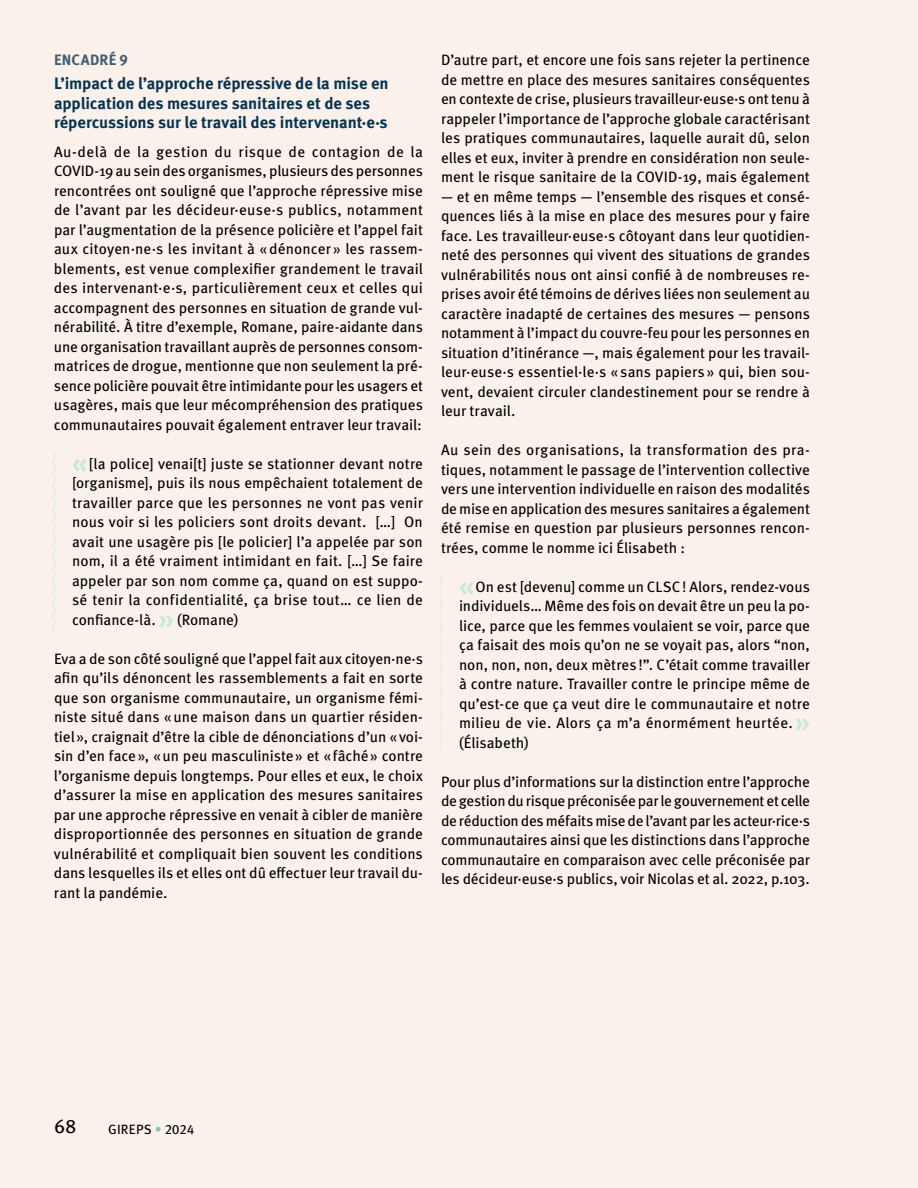
<style>
.page{position:relative;width:918px;height:1188px;background:#f9f1ea}
.page>*{position:absolute;margin:0;border:0;box-sizing:border-box;transform-origin:0 0}
.t1{font:19.5px "Meta Pro";color:#000}
.t2{font:700 16.5px/19.5px "Meta Pro";letter-spacing:-.01em;color:#083350}
.t3{font:15px/19.5px "Meta Pro";color:#000;text-align:justify}
.t4{font:700 15px "Meta Pro";letter-spacing:.015em;color:#415c6e}
.t5{font:13.5px "Meta Pro";letter-spacing:.015em;color:#000}
.s1{font-weight:700;font-size:27px;color:#c8e7de}
.s2{color:#78cab6}
</style>
<div class="page">
<svg style="left:52px;top:453px;width:4px;height:179px"></svg>
<svg style="left:439px;top:576px;width:4px;height:176px"></svg>
<p class="t4" style="left:54px;top:48px;width:76px">ENCADRÉ 9</p>
<p class="t2" style="left:54px;top:73px;width:336px">L’impact de l’approche répressive de la mise en application des mesures sanitaires et de ses répercussions sur le travail des intervenant·e·s</p>
<p class="t3" style="left:54px;top:141px;width:371px">Au-delà de la gestion du risque de contagion de la COVID-19 au sein des organismes, plusieurs des personnes rencontrées ont souligné que l’approche répressive mise de l’avant par les décideur·euse·s publics, notamment par l’augmentation de la présence policière et l’appel fait aux citoyen·ne·s les invitant à «dénoncer » les rassem&shy;blements, est venue complexifier grandement le travail des intervenant·e·s, particulièrement ceux et celles qui accompagnent des personnes en situation de grande vul&shy;nérabilité. À titre d’exemple, Romane, paire-aidante dans une organisation travaillant auprès de personnes consom&shy;matrices de drogue, mentionne que non seulement la pré&shy;sence policière pouvait être intimidante pour les usagers et usagères, mais que leur mécompréhension des pratiques communautaires pouvait également entraver leur travail:</p>
<p class="t3" style="left:72px;top:453px;width:353px"><span class="s1">«</span>[la police] venai[t] juste se stationner devant notre [organisme], puis ils nous empêchaient totalement de travailler parce que les personnes ne vont pas venir nous voir si les policiers sont droits devant. […] On avait une usagère pis [le policier] l’a appelée par son nom, il a été vraiment intimidant en fait. […] Se faire appeler par son nom comme ça, quand on est suppo&shy;sé tenir la confidentialité, ça brise tout… ce lien de confiance-là. <span class="s1">»</span> (Romane)</p>
<p class="t3" style="left:54px;top:648px;width:371px">Eva a de son côté souligné que l’appel fait aux citoyen·ne·s afin qu’ils dénoncent les rassemblements a fait en sorte que son organisme communautaire, un organisme fémi&shy;niste situé dans «une maison dans un quartier résiden&shy;tiel», craignait d’être la cible de dénonciations d’un «voi&shy;sin d’en face», «un peu masculiniste» et «fâché» contre l’organisme depuis longtemps. Pour elles et eux, le choix d’assurer la mise en application des mesures sanitaires par une approche répressive en venait à cibler de manière disproportionnée des personnes en situation de grande vulnérabilité et compliquait bien souvent les conditions dans lesquelles ils et elles ont dû effectuer leur travail du&shy;rant la pandémie.</p>
<p class="t3" style="left:441px;top:49px;width:371px">D’autre part, et encore une fois sans rejeter la pertinence de mettre en place des mesures sanitaires conséquentes en contexte de crise, plusieurs travailleur·euse·s ont tenu à rappeler l’importance de l’approche globale caractérisant les pratiques communautaires, laquelle aurait dû, selon elles et eux, inviter à prendre en considération non seule&shy;ment le risque sanitaire de la COVID-19, mais également</p>
<p class="t3" style="left:441px;top:186px;width:371px">— et en même temps — l’ensemble des risques et consé&shy;quences liés à la mise en place des mesures pour y faire face. Les travailleur·euse·s côtoyant dans leur quotidien&shy;neté des personnes qui vivent des situations de grandes vulnérabilités nous ont ainsi confié à de nombreuses re&shy;prises avoir été témoins de dérives liées non seulement au caractère inadapté de certaines des mesures — pensons notamment à l’impact du couvre-feu pour les personnes en situation d’itinérance —, mais également pour les travail&shy;leur·euse·s essentiel·le·s « sans papiers » qui, bien sou&shy;vent, devaient circuler clandestinement pour se rendre à leur travail.</p>
<p class="t3" style="left:441px;top:439px;width:371px">Au sein des organisations, la transformation des pra&shy;tiques, notamment le passage de l’intervention collective vers une intervention individuelle en raison des modalités de mise en application des mesures sanitaires a également été remise en question par plusieurs personnes rencon&shy;trées, comme le nomme ici Élisabeth :</p>
<p class="t3" style="left:459px;top:576px;width:353px"><span class="s1">«</span>On est [devenu] comme un CLSC! Alors, rendez-vous individuels… Même des fois on devait être un peu la po&shy;lice, parce que les femmes voulaient se voir, parce que ça faisait des mois qu’on ne se voyait pas, alors “non, non, non, non, deux mètres!”. C’était comme travailler à contre nature. Travailler contre le principe même de qu’est-ce que ça veut dire le communautaire et notre milieu de vie. Alors ça m’a énormément heurtée.<span class="s1">» </span>(Élisabeth)</p>
<p class="t3" style="left:441px;top:771px;width:371px">Pour plus d’informations sur la distinction entre l’approche de gestion du risque préconisée par le gouvernement et celle de réduction des méfaits mise de l’avant par les acteur·rice·s communautaires ainsi que les distinctions dans l’approche communautaire en comparaison avec celle préconisée par les décideur·euse·s publics, voir Nicolas et al. 2022, p.103.</p>
<h1 class="t1" style="left:54px;top:1111px;width:24px">68</h1>
<p class="t5" style="left:108px;top:1119px;width:88px">GIREPS <span class="s2">•</span> 2024</p>
</div>
